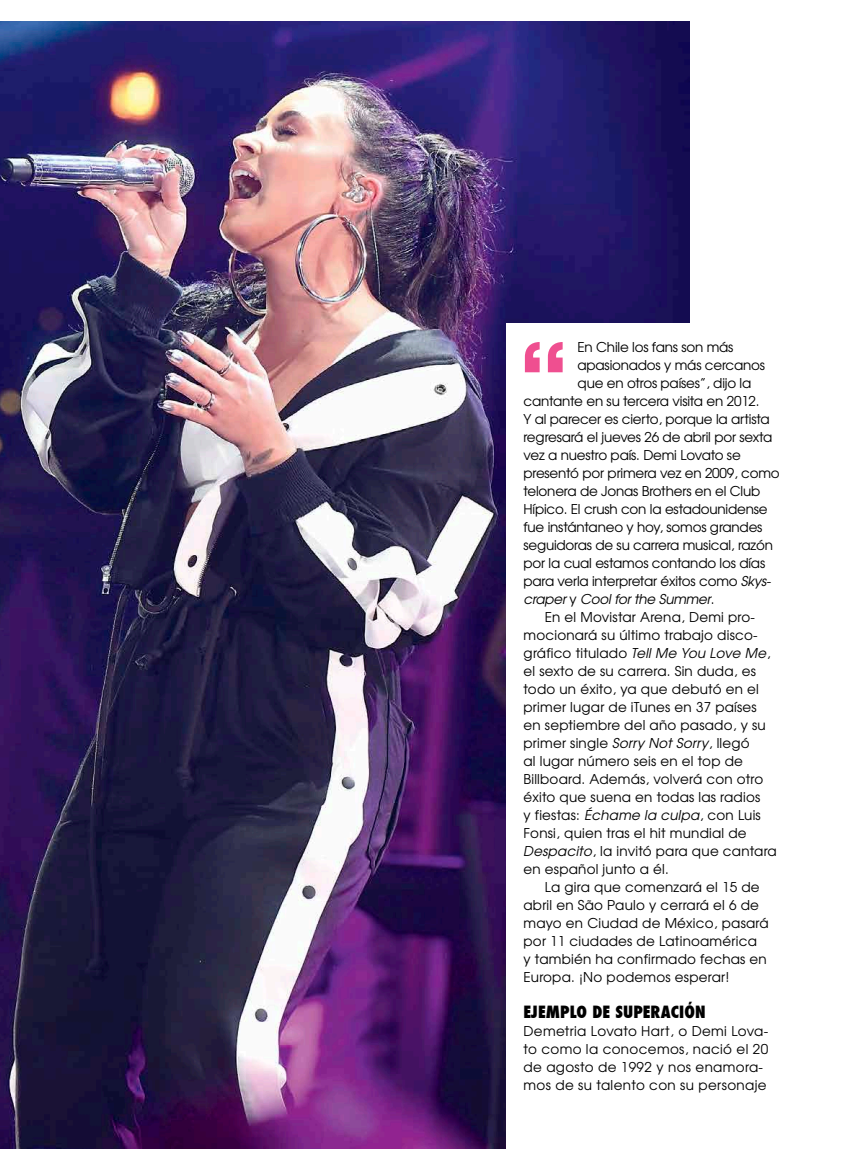
<style>
.page{position:relative;width:864px;height:1170px;background:#fff}
.page>*{position:absolute;margin:0;border:0;box-sizing:border-box;transform-origin:0 0}
.t1{font:700 111px "Te X Gyre Adventor";color:#ef4f90}
.t2{font:800 condensed 16.5px "Futura";letter-spacing:.005em;color:#000}
.t3{font:13.5px/18px "Te X Gyre Adventor";letter-spacing:.015em;color:#000}
.t4{font:13.5px "Te X Gyre Adventor";letter-spacing:-.015em;color:#000}
.t5{font:italic 13.5px "Te X Gyre Adventor";color:#000}
.s1{font-style:italic}
.s2{font-style:normal}
</style>
<div class="page">
<img style="left:0;top:21px;width:689px;height:1127px">
<div style="left:506px;top:982px;width:259px;height:179px;background:#fff"></div>
<div style="left:506px;top:323px;width:291px;height:797px;background:#fff"></div>
<p class="t4" style="left:577px;top:336px;width:157px">En Chile los fans son más</p>
<p class="t4" style="left:577px;top:354px;width:189px">apasionados y más cercanos</p>
<p class="t4" style="left:577px;top:372px;width:175px">que en otros países”, dijo la</p>
<p class="t4" style="left:523px;top:390px;width:237px">cantante en su tercera visita en 2012.</p>
<p class="t4" style="left:523px;top:408px;width:248px">Y al parecer es cierto, porque la artista</p>
<p class="t4" style="left:523px;top:426px;width:250px">regresará el jueves 26 de abril por sexta</p>
<p class="t4" style="left:523px;top:444px;width:219px">vez a nuestro país. Demi Lovato se</p>
<p class="t4" style="left:523px;top:462px;width:258px">presentó por primera vez en 2009, como</p>
<p class="t4" style="left:523px;top:480px;width:238px">telonera de Jonas Brothers en el Club</p>
<p class="t4" style="left:523px;top:498px;width:245px">Hípico. El crush con la estadounidense</p>
<p class="t4" style="left:523px;top:516px;width:240px">fue instántaneo y hoy, somos grandes</p>
<p class="t4" style="left:523px;top:534px;width:251px">seguidoras de su carrera musical, razón</p>
<p class="t4" style="left:523px;top:552px;width:243px">por la cual estamos contando los días</p>
<p class="t4" style="left:523px;top:570px;width:252px">para verla interpretar éxitos como <span class="s1">Skys-</span></p>
<p class="t5" style="left:523px;top:588px;width:192px">craper<span class="s2">y</span> Coolforthe Summer<span class="s2">.</span></p>
<p class="t3" style="left:544px;top:607px;width:211px">En el Movistar Arena, Demi pro-</p>
<p class="t3" style="left:523px;top:625px;width:235px">mocionará su último trabajo disco-</p>
<p class="t3" style="left:523px;top:643px;width:248px">gráfico titulado <span class="s1">Tell Me You Love Me</span>,</p>
<p class="t3" style="left:523px;top:661px;width:234px">el sexto de su carrera. Sin duda, es</p>
<p class="t3" style="left:523px;top:679px;width:237px">todo un éxito, ya que debutó en el</p>
<p class="t3" style="left:523px;top:697px;width:235px">primer lugar de iTunes en 37 países</p>
<p class="t3" style="left:523px;top:715px;width:244px">en septiembre del año pasado, y su</p>
<p class="t3" style="left:523px;top:733px;width:227px">primer single <span class="s1">Sorry Not Sorry</span>, llegó</p>
<p class="t3" style="left:523px;top:751px;width:221px">al lugar número seis en el top de</p>
<p class="t3" style="left:523px;top:769px;width:241px">Billboard. Además, volverá con otro</p>
<p class="t3" style="left:523px;top:787px;width:238px">éxito que suena en todas las radios</p>
<p class="t3" style="left:523px;top:805px;width:239px">y fiestas: <span class="s1">Échame la culpa</span>, con Luis</p>
<p class="t3" style="left:523px;top:823px;width:224px">Fonsi, quien tras el hit mundial de</p>
<p class="t3" style="left:523px;top:841px;width:255px"><span class="s1">Despacito</span>, la invitó para que cantara</p>
<p class="t3" style="left:523px;top:859px;width:147px">en español junto a él.</p>
<p class="t3" style="left:544px;top:877px;width:216px">La gira que comenzará el 15 de</p>
<p class="t3" style="left:523px;top:895px;width:237px">abril en São Paulo y cerrará el 6 de</p>
<p class="t3" style="left:523px;top:913px;width:246px">mayo en Ciudad de México, pasará</p>
<p class="t3" style="left:523px;top:931px;width:235px">por 11 ciudades de Latinoamérica</p>
<p class="t3" style="left:523px;top:949px;width:245px">y también ha confirmado fechas en</p>
<p class="t3" style="left:523px;top:967px;width:207px">Europa. ¡No podemos esperar!</p>
<p class="t2" style="left:523px;top:1000px;width:183px">EJEMPLO DE SUPERACIÓN</p>
<p class="t3" style="left:523px;top:1021px;width:246px">Demetria Lovato Hart, o Demi Lova&shy;to como la conocemos, nació el 20 de agosto de 1992 y nos enamora&shy;mos de su talento con su personaje</p>
<h1 class="t1" style="left:517px;top:287px;width:55px">“</h1>
</div>
